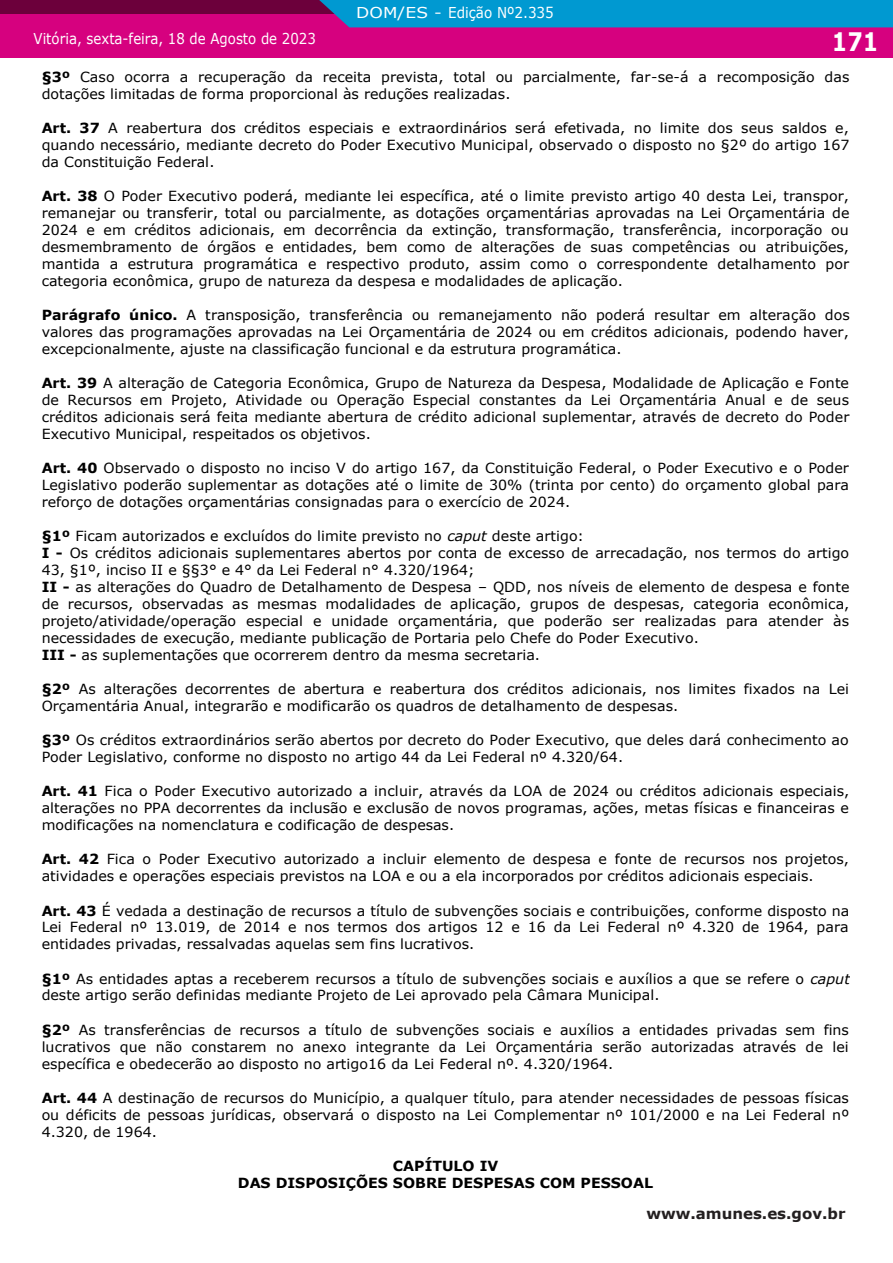
<style>
.page{position:relative;width:893px;height:1263px;background:#fff}
.page>*{position:absolute;margin:0;border:0;box-sizing:border-box;transform-origin:0 0}
.t1{font:700 25.5px "Verdana";color:#fff;scale:.85 1}
.t2{font:15px "Verdana";color:#fff;scale:.89 1}
.t3{font:15px "Verdana";color:#fff;scale:1.14 1}
.t4{font:700 15px "Verdana";color:#231f20}
.t5{font:13.95px/17px "Verdana";color:#000;text-align:justify}
.t6{font:700 13.95px/17px "Verdana";color:#000;text-align:center}
.s1{font-weight:700}
.s2{font-style:italic}
</style>
<div class="page">
<hr style="left:0;top:0;width:1px;height:57px;background:#d6017f">
<svg style="left:0;top:0;width:1px;height:14px"></svg>
<div style="left:1px;top:0;width:892px;height:57px;background:#d6017f"></div>
<div style="left:1px;top:0;width:892px;height:14px;background:#6c003b"></div>
<div style="left:319px;top:0;width:574px;height:27px;background:#0099d1"></div>
<p class="t2" style="left:34px;top:32px;width:319px">Vitória, sexta-feira, 18 de Agosto de 2023</p>
<p class="t3" style="left:356px;top:5px;width:175px">DOM/ES - Edição Nº2.335</p>
<h1 class="t1" style="left:832px;top:30px;width:56px">171</h1>
<p class="t5" style="left:42px;top:68px;width:809px"><span class="s1">§3º</span> Caso ocorra a recuperação da receita prevista, total ou parcialmente, far-se-á a recomposição das dotações limitadas de forma proporcional às reduções realizadas.</p>
<p class="t5" style="left:42px;top:119px;width:809px"><span class="s1">Art. 37</span> A reabertura dos créditos especiais e extraordinários será efetivada, no limite dos seus saldos e, quando necessário, mediante decreto do Poder Executivo Municipal, observado o disposto no §2º do artigo 167 da Constituição Federal.</p>
<p class="t5" style="left:42px;top:187px;width:809px"><span class="s1">Art. 38</span> O Poder Executivo poderá, mediante lei específica, até o limite previsto artigo 40 desta Lei, transpor, remanejar ou transferir, total ou parcialmente, as dotações orçamentárias aprovadas na Lei Orçamentária de 2024 e em créditos adicionais, em decorrência da extinção, transformação, transferência, incorporação ou desmembramento de órgãos e entidades, bem como de alterações de suas competências ou atribuições, mantida a estrutura programática e respectivo produto, assim como o correspondente detalhamento por categoria econômica, grupo de natureza da despesa e modalidades de aplicação.</p>
<p class="t5" style="left:42px;top:307px;width:810px"><span class="s1">Parágrafo único.</span> A transposição, transferência ou remanejamento não poderá resultar em alteração dos valores das programações aprovadas na Lei Orçamentária de 2024 ou em créditos adicionais, podendo haver, excepcionalmente, ajuste na classificação funcional e da estrutura programática.</p>
<p class="t5" style="left:42px;top:375px;width:809px"><span class="s1">Art. 39</span> A alteração de Categoria Econômica, Grupo de Natureza da Despesa, Modalidade de Aplicação e Fonte de Recursos em Projeto, Atividade ou Operação Especial constantes da Lei Orçamentária Anual e de seus créditos adicionais será feita mediante abertura de crédito adicional suplementar, através de decreto do Poder Executivo Municipal, respeitados os objetivos.</p>
<p class="t5" style="left:42px;top:459px;width:809px"><span class="s1">Art. 40</span> Observado o disposto no inciso V do artigo 167, da Constituição Federal, o Poder Executivo e o Poder Legislativo poderão suplementar as dotações até o limite de 30% (trinta por cento) do orçamento global para reforço de dotações orçamentárias consignadas para o exercício de 2024.</p>
<p class="t5" style="left:42px;top:527px;width:809px;text-align:left"><span class="s1">§1º</span> Ficam autorizados e excluídos do limite previsto no <span class="s2">caput</span> deste artigo:<br><span class="s1">I -</span> Os créditos adicionais suplementares abertos por conta de excesso de arrecadação, nos termos do artigo 43, §1º, inciso II e §§3° e 4° da Lei Federal n° 4.320/1964;<br><span class="s1">II -</span> as alterações do Quadro de Detalhamento de Despesa – QDD, nos níveis de elemento de despesa e fonte de recursos, observadas as mesmas modalidades de aplicação, grupos de despesas, categoria econômica, projeto/atividade/operação especial e unidade orçamentária, que poderão ser realizadas para atender às necessidades de execução, mediante publicação de Portaria pelo Chefe do Poder Executivo.<br><span class="s1">III -</span> as suplementações que ocorrerem dentro da mesma secretaria.</p>
<p class="t5" style="left:42px;top:681px;width:809px"><span class="s1">§2º</span> As alterações decorrentes de abertura e reabertura dos créditos adicionais, nos limites fixados na Lei<br>Orçamentária Anual, integrarão e modificarão os quadros de detalhamento de despesas.</p>
<p class="t5" style="left:42px;top:732px;width:809px"><span class="s1">§3º</span> Os créditos extraordinários serão abertos por decreto do Poder Executivo, que deles dará conhecimento ao<br>Poder Legislativo, conforme no disposto no artigo 44 da Lei Federal nº 4.320/64.</p>
<p class="t5" style="left:42px;top:783px;width:809px"><span class="s1">Art. 41</span> Fica o Poder Executivo autorizado a incluir, através da LOA de 2024 ou créditos adicionais especiais, alterações no PPA decorrentes da inclusão e exclusão de novos programas, ações, metas físicas e financeiras e modificações na nomenclatura e codificação de despesas.</p>
<p class="t5" style="left:42px;top:851px;width:809px"><span class="s1">Art. 42</span> Fica o Poder Executivo autorizado a incluir elemento de despesa e fonte de recursos nos projetos, atividades e operações especiais previstos na LOA e ou a ela incorporados por créditos adicionais especiais.</p>
<p class="t5" style="left:42px;top:902px;width:809px"><span class="s1">Art. 43</span> É vedada a destinação de recursos a título de subvenções sociais e contribuições, conforme disposto na Lei Federal nº 13.019, de 2014 e nos termos dos artigos 12 e 16 da Lei Federal nº 4.320 de 1964, para entidades privadas, ressalvadas aquelas sem fins lucrativos.</p>
<p class="t5" style="left:42px;top:970px;width:810px"><span class="s1">§1º</span> As entidades aptas a receberem recursos a título de subvenções sociais e auxílios a que se refere o <span class="s2">caput </span>deste artigo serão definidas mediante Projeto de Lei aprovado pela Câmara Municipal.</p>
<p class="t5" style="left:42px;top:1021px;width:809px"><span class="s1">§2º</span> As transferências de recursos a título de subvenções sociais e auxílios a entidades privadas sem fins lucrativos que não constarem no anexo integrante da Lei Orçamentária serão autorizadas através de lei específica e obedecerão ao disposto no artigo16 da Lei Federal nº. 4.320/1964.</p>
<p class="t5" style="left:42px;top:1089px;width:809px"><span class="s1">Art. 44</span> A destinação de recursos do Município, a qualquer título, para atender necessidades de pessoas físicas ou déficits de pessoas jurídicas, observará o disposto na Lei Complementar nº 101/2000 e na Lei Federal nº 4.320, de 1964.</p>
<p class="t6" style="left:238px;top:1157px;width:417px">CAPÍTULO IV<br>DAS DISPOSIÇÕES SOBRE DESPESAS COM PESSOAL</p>
<p class="t4" style="left:646px;top:1208px;width:201px">www.amunes.es.gov.br</p>
</div>
